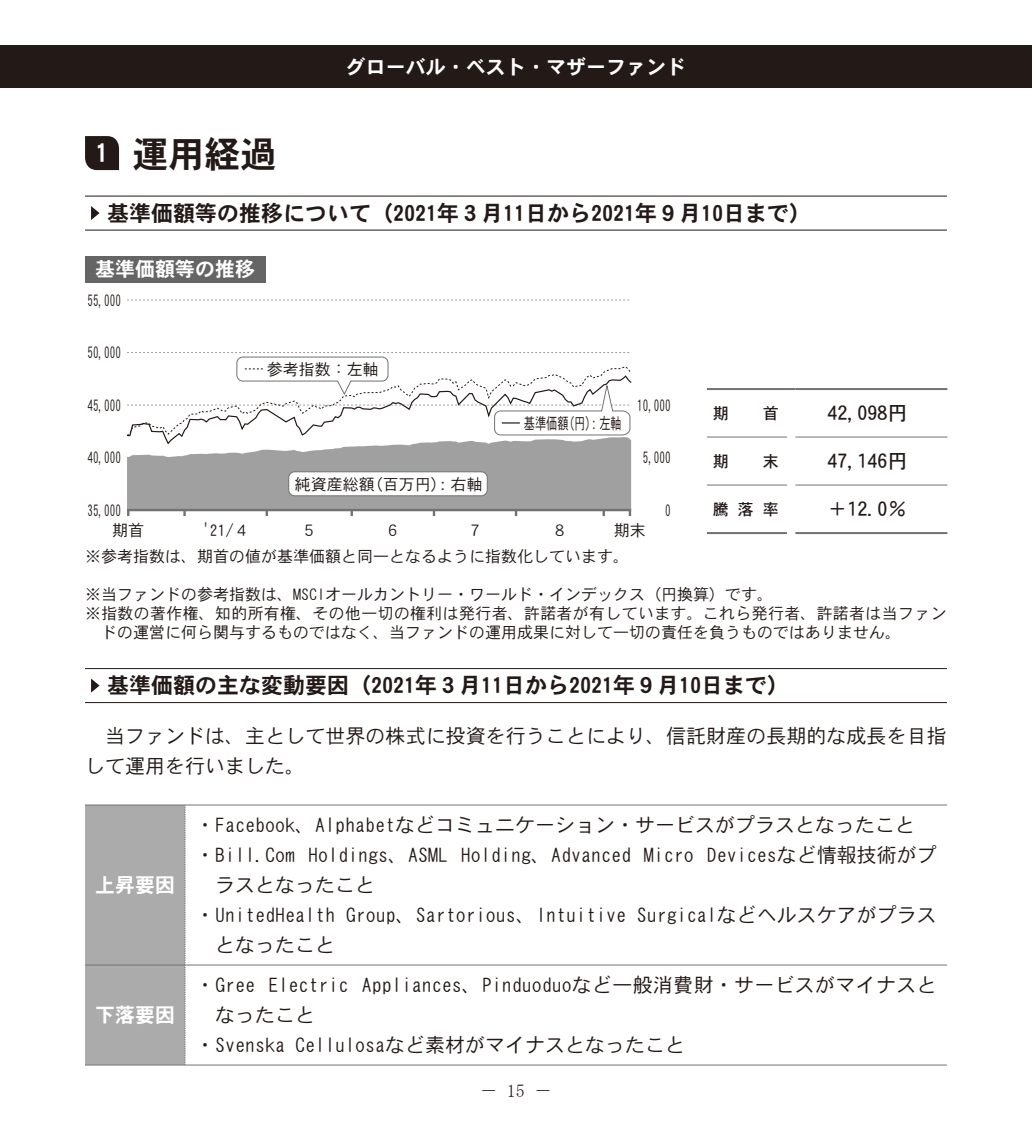
<style>
.page{position:relative;width:1032px;height:1134px;background:#fff}
.page>*{position:absolute;margin:0;border:0;box-sizing:border-box;transform-origin:0 0}
.t1{font:36px "DFHS Gothic W7 WIN RKSJ H";color:#231916}
.t2{font:22px "DFHS Gothic W7 WIN RKSJ H";color:#231916}
.t3{font:20px/30px "DFHS Gothic W3 WIN RKSJ H";color:#231916}
.t4{font:20px "DFHS Gothic W7 WIN RKSJ H";color:#fff}
.t5{font:20px "DFHS Gothic W5 WIN RKSJ H";color:#231916}
.t6{font:18px "MS Mincho";color:#231916}
.t7{font:16px "DFHS Gothic W3 WIN RKSJ H";color:#231916}
.t8{font:16px "DFHS Gothic W3 WIN RKSJ H";letter-spacing:.02em;color:#231916}
.t9{font:16px "DFHS Gothic W3 WIN RKSJ H";color:#231916;scale:.7 1}
.t10{font:16px "DFHS Gothic W5 WIN RKSJ H";color:#231916}
.s1{font-size:26px;color:#fff}
</style>
<div class="page">
<div style="left:0;top:45px;width:1032px;height:43px;background:#231916"></div>
<svg style="left:85px;top:196px;width:22px;height:1px"></svg>
<hr style="left:107px;top:196px;width:840px;height:1px;background:#231916">
<svg style="left:85px;top:230px;width:22px;height:1px"></svg>
<hr style="left:107px;top:230px;width:840px;height:1px;background:#231916">
<svg style="left:85px;top:136px;width:34px;height:34px"></svg>
<svg style="left:91px;top:206px;width:9px;height:14px"></svg>
<div style="left:85px;top:256px;width:180px;height:26px;background:#666565"></div>
<hr style="left:707px;top:436px;width:80px;height:1px;background:#727272">
<hr style="left:795px;top:436px;width:152px;height:1px;background:#727272">
<hr style="left:707px;top:484px;width:80px;height:1px;background:#727272">
<hr style="left:795px;top:484px;width:152px;height:1px;background:#727272">
<hr style="left:707px;top:388px;width:80px;height:2px;background:#727272">
<svg style="left:787px;top:388px;width:8px;height:2px"></svg>
<hr style="left:795px;top:388px;width:152px;height:2px;background:#727272">
<hr style="left:707px;top:532px;width:80px;height:2px;background:#727272">
<hr style="left:795px;top:532px;width:152px;height:2px;background:#727272">
<svg style="left:127px;top:300px;width:502px;height:1px"></svg>
<svg style="left:127px;top:352px;width:504px;height:164px"></svg>
<svg style="left:85px;top:668px;width:22px;height:1px"></svg>
<hr style="left:107px;top:668px;width:840px;height:1px;background:#231916">
<svg style="left:85px;top:702px;width:22px;height:1px"></svg>
<hr style="left:107px;top:702px;width:840px;height:1px;background:#231916">
<svg style="left:91px;top:678px;width:9px;height:14px"></svg>
<hr style="left:85px;top:804px;width:100px;height:1px;background:#727272">
<hr style="left:185px;top:804px;width:762px;height:1px;background:#727272">
<hr style="left:185px;top:1064px;width:762px;height:1px;background:#727272">
<div style="left:85px;top:805px;width:101px;height:260px;background:#ababac"></div>
<hr style="left:85px;top:965px;width:100px;height:1px;background:#727272">
<hr style="left:185px;top:965px;width:762px;height:1px;background:#727272">
<p class="t4" style="left:346px;top:57px;width:341px">グローバル・ベスト・マザーファンド</p>
<h1 class="t1" style="left:96px;top:136px;width:182px"><span class="s1">1</span> 運用経過</h1>
<p class="t2" style="left:107px;top:202px;width:706px">基準価額等の推移について（2021年３月11日から2021年９月10日まで）</p>
<p class="t4" style="left:95px;top:259px;width:161px">基準価額等の推移</p>
<p class="t9" style="left:87px;top:292px;width:49px">55,000</p>
<p class="t9" style="left:87px;top:344px;width:49px">50,000</p>
<p class="t9" style="left:87px;top:397px;width:49px">45,000</p>
<p class="t9" style="left:87px;top:449px;width:49px">40,000</p>
<p class="t9" style="left:87px;top:502px;width:49px">35,000</p>
<p class="t7" style="left:267px;top:361px;width:113px">参考指数：左軸</p>
<p class="t7" style="left:295px;top:476px;width:189px">純資産総額（百万円）: 右軸</p>
<p class="t9" style="left:524px;top:415px;width:141px">基準価額（円）: 左軸</p>
<p class="t9" style="left:637px;top:397px;width:49px">10,000</p>
<p class="t9" style="left:643px;top:449px;width:42px">5,000</p>
<p class="t9" style="left:665px;top:502px;width:9px">0</p>
<p class="t7" style="left:112px;top:522px;width:33px">期首</p>
<p class="t7" style="left:198px;top:522px;width:54px">＇21/４</p>
<p class="t7" style="left:301px;top:522px;width:17px">５</p>
<p class="t7" style="left:385px;top:522px;width:17px">６</p>
<p class="t7" style="left:467px;top:522px;width:17px">７</p>
<p class="t7" style="left:552px;top:522px;width:17px">８</p>
<p class="t7" style="left:614px;top:522px;width:33px">期末</p>
<p class="t10" style="left:713px;top:405px;width:17px">期</p>
<p class="t10" style="left:763px;top:405px;width:17px">首</p>
<p class="t5" style="left:827px;top:403px;width:81px">42,098円</p>
<p class="t10" style="left:713px;top:453px;width:17px">期</p>
<p class="t10" style="left:763px;top:453px;width:17px">末</p>
<p class="t5" style="left:827px;top:451px;width:81px">47,146円</p>
<p class="t10" style="left:713px;top:501px;width:67px">騰落率</p>
<p class="t5" style="left:827px;top:499px;width:81px">＋12.0％</p>
<p class="t7" style="left:85px;top:548px;width:546px">※参考指数は、期首の値が基準価額と同一となるように指数化しています。</p>
<p class="t7" style="left:85px;top:586px;width:690px">※当ファンドの参考指数は、MSCIオールカントリー・ワールド・インデックス（円換算）です。</p>
<p class="t8" style="left:85px;top:605px;width:863px">※指数の著作権、知的所有権、その他一切の権利は発行者、許諾者が有しています。これら発行者、許諾者は当ファン</p>
<p class="t7" style="left:101px;top:624px;width:802px">ドの運営に何ら関与するものではなく、当ファンドの運用成果に対して一切の責任を負うものではありません。</p>
<p class="t2" style="left:107px;top:675px;width:684px">基準価額の主な変動要因（2021年３月11日から2021年９月10日まで）</p>
<p class="t3" style="left:85px;top:721px;width:863px;text-indent:20px">当ファンドは、主として世界の株式に投資を行うことにより、信託財産の長期的な成長を目指して運用を行いました。</p>
<p class="t4" style="left:95px;top:875px;width:81px">上昇要因</p>
<p class="t4" style="left:95px;top:1005px;width:81px">下落要因</p>
<p class="t3" style="left:195px;top:810px;width:722px">・Facebook、Alphabetなどコミュニケーション・サービスがプラスとなったこと</p>
<p class="t3" style="left:195px;top:840px;width:743px">・Bill.Com Holdings、ASML Holding、Advanced Micro Devicesなど情報技術がプ</p>
<p class="t3" style="left:215px;top:870px;width:161px">ラスとなったこと</p>
<p class="t3" style="left:195px;top:900px;width:743px">・UnitedHealth Group、Sartorious、Intuitive Surgicalなどヘルスケアがプラス</p>
<p class="t3" style="left:215px;top:930px;width:121px">となったこと</p>
<p class="t3" style="left:195px;top:970px;width:743px">・Gree Electric Appliances、Pinduoduoなど一般消費財・サービスがマイナスと</p>
<p class="t3" style="left:215px;top:1000px;width:101px">なったこと</p>
<p class="t3" style="left:195px;top:1030px;width:492px">・Svenska Cellulosaなど素材がマイナスとなったこと</p>
<p class="t6" style="left:507px;top:1081px;width:20px">15</p>
<p class="t6" style="left:480px;top:1081px;width:74px">－　　－</p>
</div>
